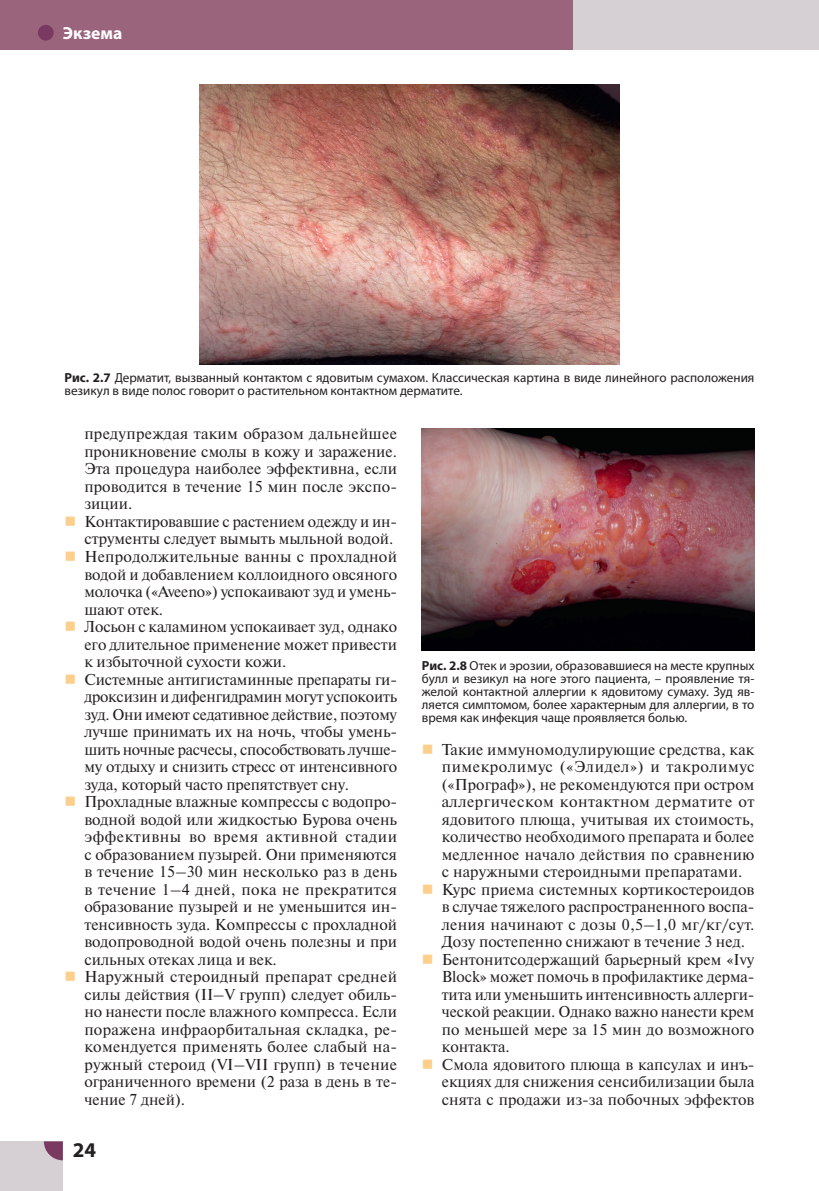
<style>
.page{position:relative;width:819px;height:1191px;background:#fff}
.page>*{position:absolute;margin:0;border:0;box-sizing:border-box;transform-origin:0 0}
.t1{font:700 21px "Myriad Pro";color:#231f20}
.t2{font:700 17.5px "Myriad Pro";color:#fff}
.t3{font:15.75px/17.5px "Newton C";color:#231f20}
.t4{font:13.12px/13.1px "Myriad Pro";color:#231f20}
.s1{font-weight:700}
</style>
<div class="page">
<div style="left:0;top:0;width:573px;height:50px;background:#9a647c"></div>
<div style="left:573px;top:0;width:245px;height:50px;background:#d6d0d5"></div>
<div style="left:38px;top:25px;width:16px;height:16px;background:#793960;border-radius:50%"></div>
<div style="left:0;top:1141px;width:63px;height:50px;background:#d6d0d5"></div>
<svg style="left:44px;top:1141px;width:19px;height:19px"></svg>
<img style="left:422px;top:428px;width:332px;height:222px">
<img style="left:199px;top:84px;width:420px;height:280px">
<p class="t2" style="left:63px;top:26px;width:61px">Экзема</p>
<p class="t4" style="left:64px;top:372px;width:691px"><span class="s1">Рис. 2.7</span> Дерматит, вызванный контактом с ядовитым сумахом. Классическая картина в виде линейного расположения везикул в виде полос говорит о растительном контактном дерматите.</p>
<p class="t3" style="left:84px;top:426px;width:314px">предупреждая таким образом дальнейшее проникновение смолы в кожу и заражение.<br>Эта процедура наиболее эффективна, если проводится в течение 15 мин после экспо&shy;зиции.<br>Контактировавшие с растением одежду и ин&shy;струменты следует вымыть мыльной водой.<br>Непродолжительные ванны с прохладной водой и добавлением коллоидного овсяного молочка («Aveeno») успокаивают зуд и умень&shy;шают отек.<br>Лосьон с каламином успокаивает зуд, однако его длительное применение может привести к избыточной сухости кожи.<br>Системные антигистаминные препараты ги&shy;дроксизин и дифенгидрамин могут успокоить зуд. Они имеют седативное действие, поэтому лучше принимать их на ночь, чтобы умень&shy;шить ночные расчесы, способствовать лучше&shy;му отдыху и снизить стресс от интенсивного зуда, который часто препятствует сну.<br>Прохладные влажные компрессы с водопро&shy;водной водой или жидкостью Бурова очень эффективны во время активной стадии с образованием пузырей. Они применяются в течение 15–30 мин несколько раз в день в течение 1–4 дней, пока не прекратится образование пузырей и не уменьшится ин&shy;тенсивность зуда. Компрессы с прохладной водопроводной водой очень полезны и при сильных отеках лица и век.<br>Наружный стероидный препарат средней силы действия (II–V групп) следует обиль&shy;но нанести после влажного компресса. Если поражена инфраорбитальная складка, ре&shy;комендуется применять более слабый на&shy;ружный стероид (VI–VII групп) в течение ограниченного времени (2 раза в день в те&shy;чение 7 дней).</p>
<h1 class="t1" style="left:73px;top:1142px;width:25px">24</h1>
<p class="t4" style="left:422px;top:660px;width:334px;text-align:justify"><span class="s1">Рис. 2.8</span> Отек и эрозии, образовавшиеся на месте крупных булл и везикул на ноге этого пациента, – проявление тя&shy;желой контактной аллергии к ядовитому сумаху. Зуд яв&shy;ляется симптомом, более характерным для аллергии, в то время как инфекция чаще проявляется болью.</p>
<p class="t3" style="left:441px;top:741px;width:314px">Такие иммуномодулирующие средства, как пимекролимус («Элидел») и такролимус («Програф»), не рекомендуются при остром аллергическом контактном дерматите от ядовитого плюща, учитывая их стоимость, количество необходимого препарата и более медленное начало действия по сравнению с наружными стероидными препаратами.<br>Курс приема системных кортикостероидов в случае тяжелого распространенного воспа&shy;ления начинают с дозы 0,5–1,0 мг/кг/сут.<br>Дозу постепенно снижают в течение 3 нед.<br>Бентонитсодержащий барьерный крем «Ivy Block» может помочь в профилактике дерма&shy;тита или уменьшить интенсивность аллерги&shy;ческой реакции. Однако важно нанести крем по меньшей мере за 15 мин до возможного контакта.<br>Смола ядовитого плюща в капсулах и инъ&shy;екциях для снижения сенсибилизации была снята с продажи из-за побочных эффектов</p>
</div>
